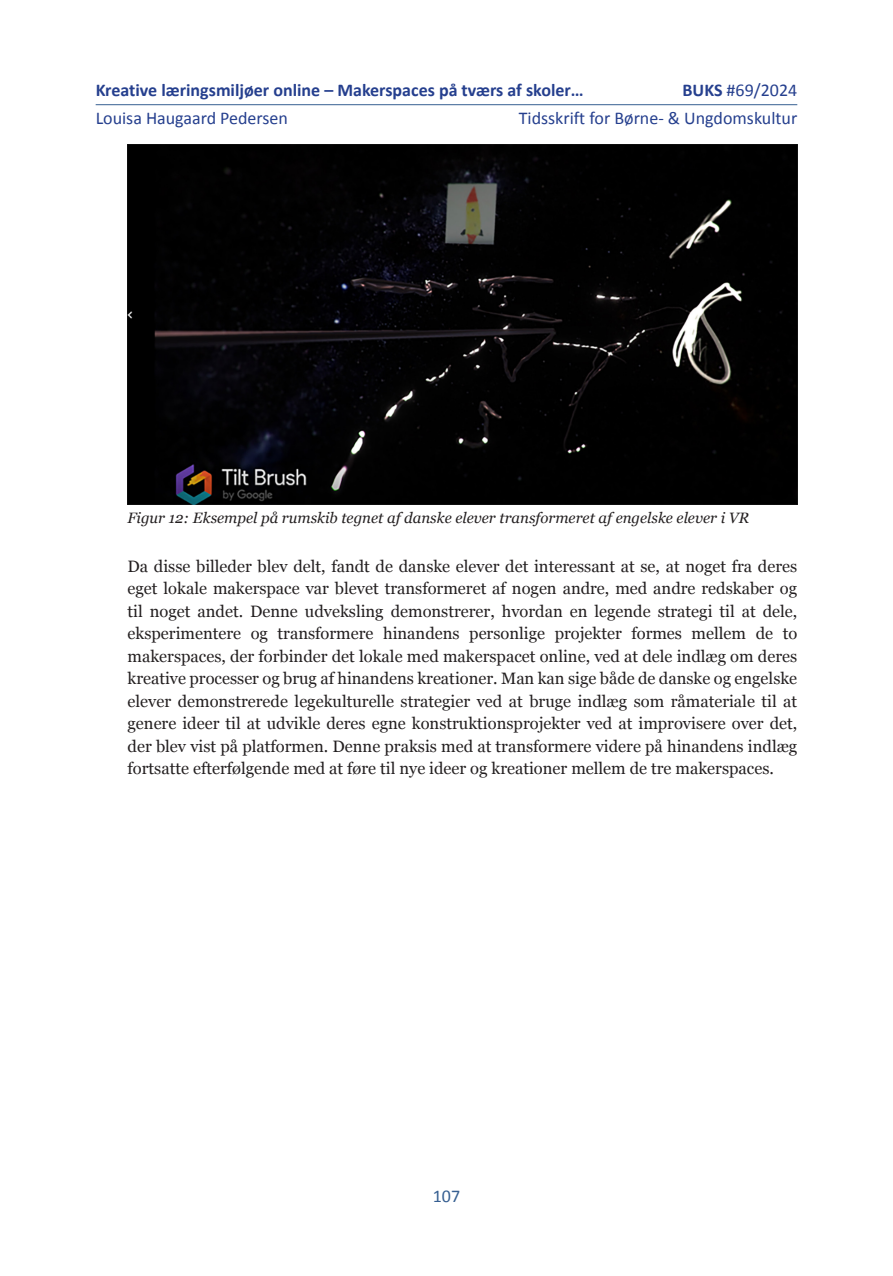
<style>
.page{position:relative;width:893px;height:1276px;background:#fff}
.page>*{position:absolute;margin:0;border:0;box-sizing:border-box;transform-origin:0 0}
.t1{font:18px "Calibri";color:#253f8e}
.t2{font:700 18px "Calibri";color:#253f8e}
.t3{font:18px "Calibri";color:#365f91}
.Manchet{font:16.5px/22.5px "Georgia";color:#231f20;text-align:justify}
.Billedtekst_og_billed_i_tekst{font:italic 15px "Georgia";color:#231f20}
.s1{font-weight:700}
</style>
<div class="page">
<hr style="left:96px;top:104px;width:701px;height:1px;background:#365f91">
<img style="left:128px;top:145px;width:669px;height:360px">
<p class="t1" style="left:682px;top:79px;width:116px"><span class="s1">BUKS</span> #69/2024</p>
<p class="t2" style="left:96px;top:78px;width:490px">Kreative læringsmiljøer online – Makerspaces på tværs af skoler…</p>
<p class="t1" style="left:96px;top:107px;width:194px">Louisa Haugaard Pedersen</p>
<p class="t1" style="left:519px;top:107px;width:280px">Tidsskrift for Børne- &amp; Ungdomskultur</p>
<p class="Billedtekst_og_billed_i_tekst" style="left:128px;top:506px;width:623px">Figur 12: Eksempel på rumskib tegnet af danske elever transformeret af engelske elever i VR</p>
<p class="Manchet" style="left:128px;top:554px;width:671px">Da disse billeder blev delt, fandt de danske elever det interessant at se, at noget fra deres eget lokale makerspace var blevet transformeret af nogen andre, med andre redskaber og til noget andet. Denne udveksling demonstrerer, hvordan en legende strategi til at dele, eksperimentere og transformere hinandens personlige projekter formes mellem de to makerspaces, der forbinder det lokale med makerspacet online, ved at dele indlæg om deres kreative processer og brug af hinandens kreationer. Man kan sige både de danske og engelske elever demonstrerede legekulturelle strategier ved at bruge indlæg som råmateriale til at genere ideer til at udvikle deres egne konstruktionsprojekter ved at improvisere over det, der blev vist på platformen. Denne praksis med at transformere videre på hinandens indlæg fortsatte efterfølgende med at føre til nye ideer og kreationer mellem de tre makerspaces.</p>
<p class="t3" style="left:433px;top:1185px;width:29px">107</p>
</div>
